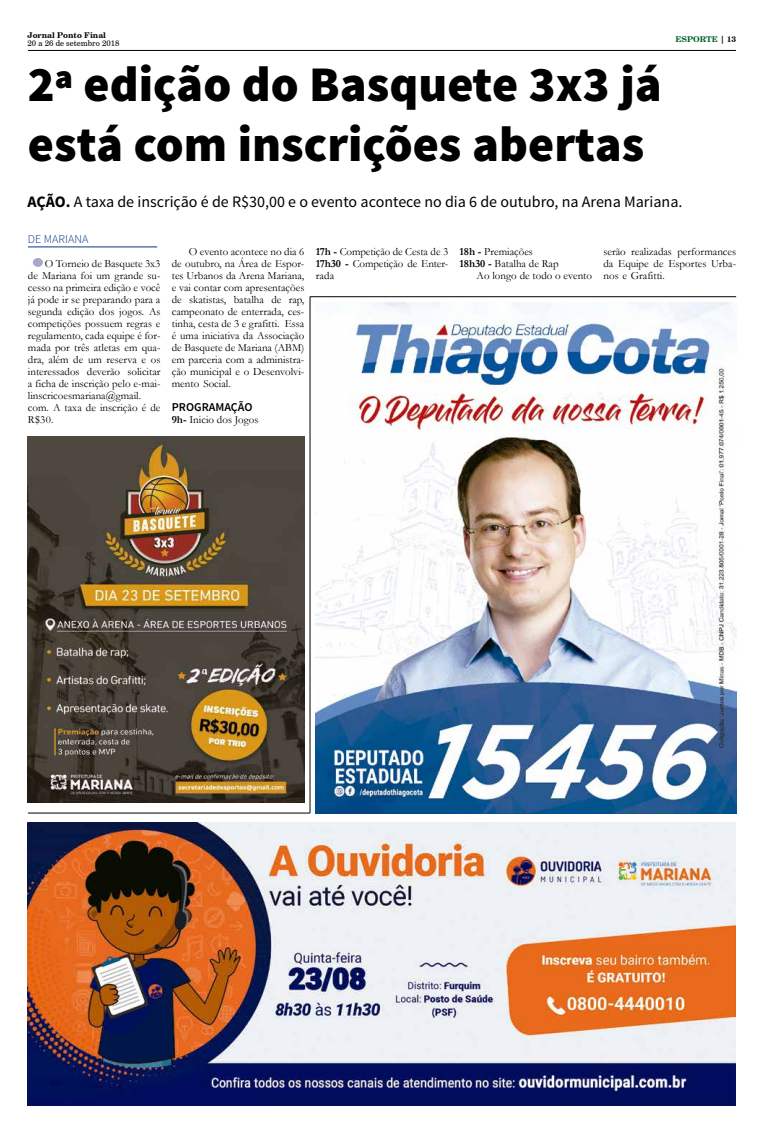
<style>
.page{position:relative;width:766px;height:1134px;background:#fff}
.page>*{position:absolute;margin:0;border:0;box-sizing:border-box;transform-origin:0 0}
.t1{font:900 49.9px/59.9px "Source Sans Pro";color:#000}
.t2{font:16px "Source Sans Pro";color:#000}
.t3{font:600 12px "Source Sans Pro";color:#000}
.t4{font:300 12px "Source Sans Pro";color:#003687}
.t5{font:11px/12px "Garamond";color:#000;text-align:justify}
.t6{font:8px "Century Schlbk Cyrillic BT";color:#000}
.t7{font:700 8px "Century Schlbk Cyrillic BT";color:#000}
.t8{font:700 8px "Century Schlbk Cyrillic BT";color:#006025}
.s1{color:#000}
.s2{font-weight:700}
</style>
<div class="page">
<img style="left:315px;top:303px;width:421px;height:510px">
<img style="left:28px;top:823px;width:707px;height:283px">
<hr style="left:28px;top:50px;width:707px;height:1px;background:#000">
<hr style="left:310px;top:297px;width:426px;height:1px;background:#000">
<hr style="left:310px;top:297px;width:1px;height:516px;background:#000">
<hr style="left:28px;top:813px;width:282px;height:1px;background:#000">
<hr style="left:28px;top:247px;width:129px;height:1px;background:#003687">
<div style="left:33px;top:258px;width:10px;height:9px;background:#a7a6cc;border-radius:50%"></div>
<img style="left:28px;top:436px;width:276px;height:367px">
<p class="t7" style="left:28px;top:30px;width:80px">Jornal Ponto Final</p>
<p class="t6" style="left:28px;top:38px;width:93px">20 a 26 de setembro 2018</p>
<p class="t8" style="left:675px;top:35px;width:62px">ESPORTE <span class="s1">| 13</span></p>
<h1 class="t1" style="left:28px;top:56px;width:635px">2ª edição do Basquete 3x3 já está com inscrições abertas</h1>
<h2 class="t2" style="left:28px;top:192px;width:656px"><span class="s2">AÇÃO.</span> A taxa de inscrição é de R$30,00 e o evento acontece no dia 6 de outubro, na Arena Mariana.</h2>
<p class="t4" style="left:28px;top:232px;width:62px">DE MARIANA</p>
<p class="t5" style="left:28px;top:257px;width:134px;text-align:left;text-indent:17px">O Torneio de Basquete 3x3 de Mariana foi um grande su&shy;cesso na primeira edição e você já pode ir se preparando para a segunda edição dos jogos. As competições possuem regras e regulamento, cada equipe é for&shy;mada por três atletas em qua&shy;dra, além de um reserva e os interessados deverão solicitar a ficha de inscrição pelo e-mai&shy;linscricoesmariana@gmail. com. A taxa de inscrição é de<br>R$30.</p>
<p class="t5" style="left:172px;top:245px;width:134px;text-indent:17px">O evento acontece no dia 6 de outubro, na Área de Espor&shy;tes Urbanos da Arena Mariana, e vai contar com apresentações de skatistas, batalha de rap, campeonato de enterrada, ces&shy;tinha, cesta de 3 e grafitti. Essa é uma iniciativa da Associação de Basquete de Mariana (ABM) em parceria com a administra&shy;ção municipal e o Desenvolvi&shy;mento Social.</p>
<p class="t5" style="left:315px;top:245px;width:134px"><span class="s2">17h -</span> Competição de Cesta de 3<br><span class="s2">17h30 -</span> Competição de Enter&shy;rada</p>
<p class="t5" style="left:459px;top:245px;width:75px"><span class="s2">18h -</span> Premiações</p>
<p class="t5" style="left:603px;top:245px;width:134px">serão realizadas performances da Equipe de Esportes Urba&shy;nos e Grafitti.</p>
<p class="t5" style="left:459px;top:257px;width:100px"><span class="s2">18h30 -</span> Batalha de Rap</p>
<p class="t5" style="left:476px;top:269px;width:117px">Ao longo de todo o evento</p>
<p class="t3" style="left:172px;top:399px;width:82px">PROGRAMAÇÃO</p>
<p class="t5" style="left:172px;top:413px;width:88px"><span class="s2">9h-</span> Inicio dos Jogos</p>
</div>
